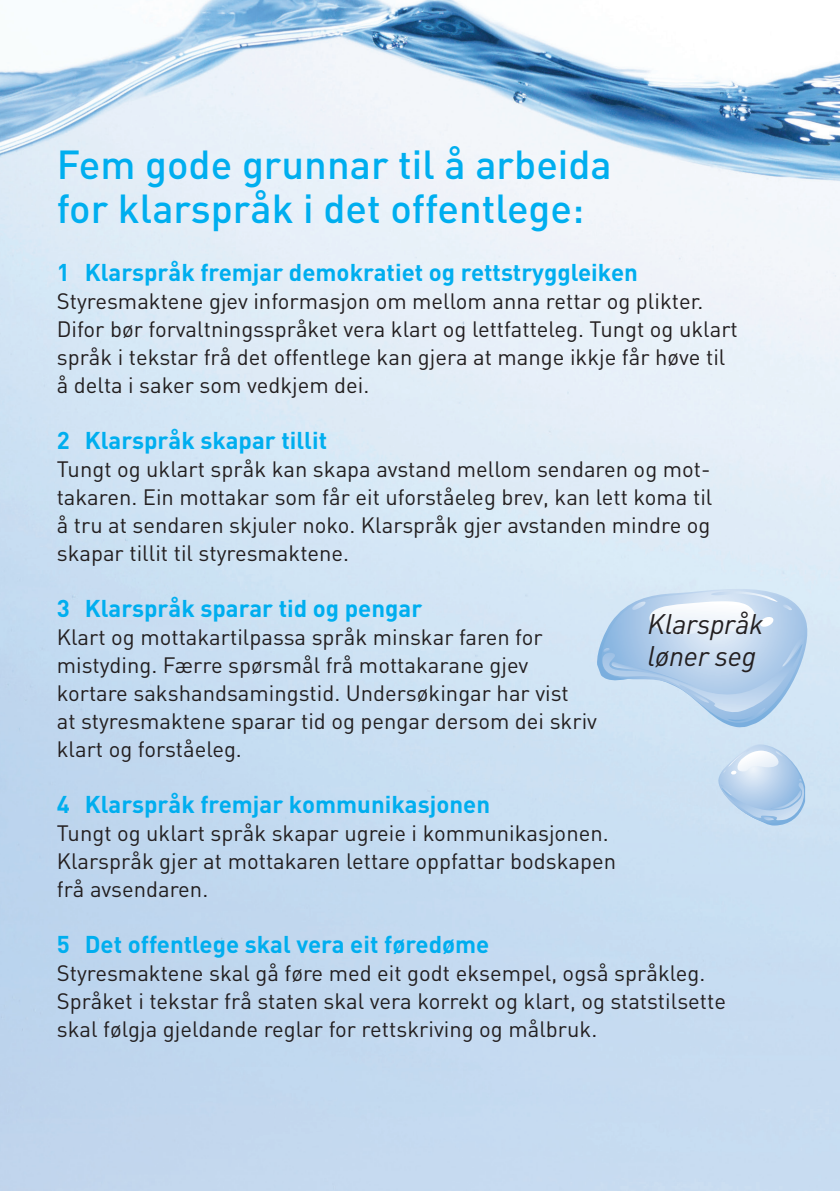
<style>
.page{position:relative;width:840px;height:1191px;background:#fff}
.page>*{position:absolute;margin:0;border:0;box-sizing:border-box;transform-origin:0 0}
.tittel_mellomstor{font:500 40px/44px "DIN";color:#00aeef}
.tittel_liten{font:italic 28px "DIN";letter-spacing:-.01em;color:#231f20}
.mt{font:700 24px "DIN";color:#00aeef}
.brødtekst{font:22px/28px "DIN";color:#231f20}
</style>
<div class="page">
<img style="left:0;top:0;width:839px;height:1191px">
<svg style="left:716px;top:744px;width:89px;height:84px;background:#c0d7ee"></svg>
<svg style="left:589px;top:589px;width:224px;height:138px;background:#c3d9ef"></svg>
<p class="tittel_mellomstor" style="left:57px;top:141px;width:556px">Fem gode grunnar til å arbeida for klarspråk i det offentlege:</p>
<p class="mt" style="left:57px;top:257px;width:582px">1 Klarspråk fremjar demokratiet og rettstryggleiken</p>
<p class="brødtekst" style="left:57px;top:287px;width:682px">Styresmaktene gjev informasjon om mellom anna rettar og plikter.<br>Difor bør forvaltningsspråket vera klart og lettfatteleg. Tungt og uklart språk i tekstar frå det offentlege kan gjera at mange ikkje får høve til å delta i saker som vedkjem dei.</p>
<p class="mt" style="left:57px;top:425px;width:272px">2 Klarspråk skapar tillit</p>
<p class="brødtekst" style="left:57px;top:455px;width:656px;text-align:justify">Tungt og uklart språk kan skapa avstand mellom sendaren og mot&shy;takaren. Ein mottakar som får eit uforståeleg brev, kan lett koma til å tru at sendaren skjuler noko. Klarspråk gjer avstanden mindre og skapar tillit til styresmaktene.</p>
<p class="mt" style="left:57px;top:593px;width:367px">3 Klarspråk sparar tid og pengar</p>
<p class="brødtekst" style="left:57px;top:623px;width:541px">Klart og mottakartilpassa språk minskar faren for mistyding. Færre spørsmål frå mottakarane gjev kortare sakshandsamingstid. Undersøkingar har vist<br>at styresmaktene sparar tid og pengar dersom dei skriv klart og forståeleg.</p>
<p class="mt" style="left:57px;top:789px;width:434px">4 Klarspråk fremjar kommunikasjonen</p>
<p class="brødtekst" style="left:57px;top:819px;width:560px">Tungt og uklart språk skapar ugreie i kommunikasjonen.<br>Klarspråk gjer at mottakaren lettare oppfattar bodskapen frå avsendaren.</p>
<p class="mt" style="left:57px;top:929px;width:434px">5 Det offentlege skal vera eit føredøme</p>
<p class="brødtekst" style="left:57px;top:959px;width:670px">Styresmaktene skal gå føre med eit godt eksempel, også språkleg.<br>Språket i tekstar frå staten skal vera korrekt og klart, og statstilsette skal følgja gjeldande reglar for rettskriving og målbruk.</p>
<p class="tittel_liten" style="left:647px;top:606px;width:117px">Klarspråk</p>
<p class="tittel_liten" style="left:647px;top:638px;width:110px">løner seg</p>
</div>
